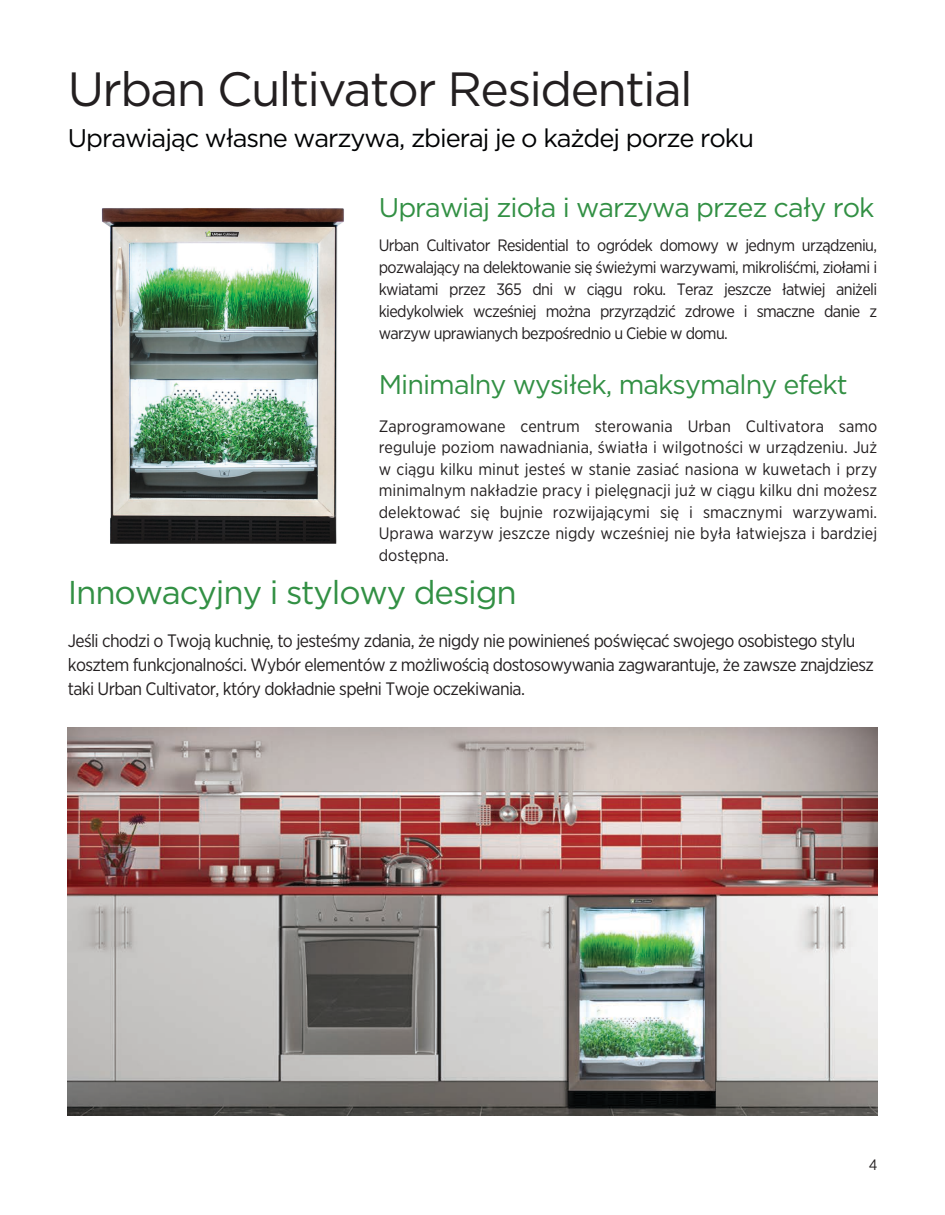
<style>
.page{position:relative;width:945px;height:1215px;background:#fff}
.page>*{position:absolute;margin:0;border:0;box-sizing:border-box;transform-origin:0 0}
.t1{font:48px "Gotham";letter-spacing:-.035em;color:#231f20}
.t2{font:33px "Gotham";letter-spacing:-.035em;color:#329044}
.t3{font:27px "Gotham";letter-spacing:-.035em;color:#329044}
.t4{font:25.5px "Gotham";letter-spacing:-.04em;color:#010203}
.t5{font:18px/24px "Gotham Narrow";letter-spacing:-.035em;color:#231f20}
.t6{font:16.5px/21.6px "Gotham Narrow";letter-spacing:-.02em;color:#231f20;text-align:justify}
.t7{font:15px "Gotham Narrow";color:#231f20}
</style>
<div class="page">
<img style="left:68px;top:728px;width:810px;height:388px">
<img style="left:101px;top:208px;width:243px;height:336px">
<p class="t1" style="left:68px;top:58px;width:626px">Urban Cultivator Residential</p>
<p class="t4" style="left:68px;top:122px;width:688px">Uprawiając własne warzywa, zbieraj je o każdej porze roku</p>
<p class="t3" style="left:379px;top:190px;width:497px">Uprawiaj zioła i warzywa przez cały rok</p>
<p class="t6" style="left:379px;top:234px;width:500px;line-height:22px">Urban Cultivator Residential to ogródek domowy w jednym urządzeniu, pozwalający na delektowanie się świeżymi warzywami, mikroliśćmi, ziołami i kwiatami przez 365 dni w ciągu roku. Teraz jeszcze łatwiej aniżeli kiedykolwiek wcześniej można przyrządzić zdrowe i smaczne danie z warzyw uprawianych bezpośrednio u Ciebie w domu.</p>
<p class="t3" style="left:379px;top:368px;width:471px">Minimalny wysiłek, maksymalny efekt</p>
<p class="t6" style="left:379px;top:415px;width:500px">Zaprogramowane centrum sterowania Urban Cultivatora samo reguluje poziom nawadniania, światła i wilgotności w urządzeniu. Już w ciągu kilku minut jesteś w stanie zasiać nasiona w kuwetach i przy minimalnym nakładzie pracy i pielęgnacji już w ciągu kilku dni możesz delektować się bujnie rozwijającymi się i smacznymi warzywami.<br>Uprawa warzyw jeszcze nigdy wcześniej nie była łatwiejsza i bardziej dostępna.</p>
<p class="t2" style="left:68px;top:572px;width:451px">Innowacyjny i stylowy design</p>
<p class="t5" style="left:68px;top:628px;width:808px">Jeśli chodzi o Twoją kuchnię, to jesteśmy zdania, że nigdy nie powinieneś poświęcać swojego osobistego stylu kosztem funkcjonalności. Wybór elementów z możliwością dostosowywania zagwarantuje, że zawsze znajdziesz taki Urban Cultivator, który dokładnie spełni Twoje oczekiwania.</p>
<p class="t7" style="left:869px;top:1155px;width:10px">4</p>
</div>
